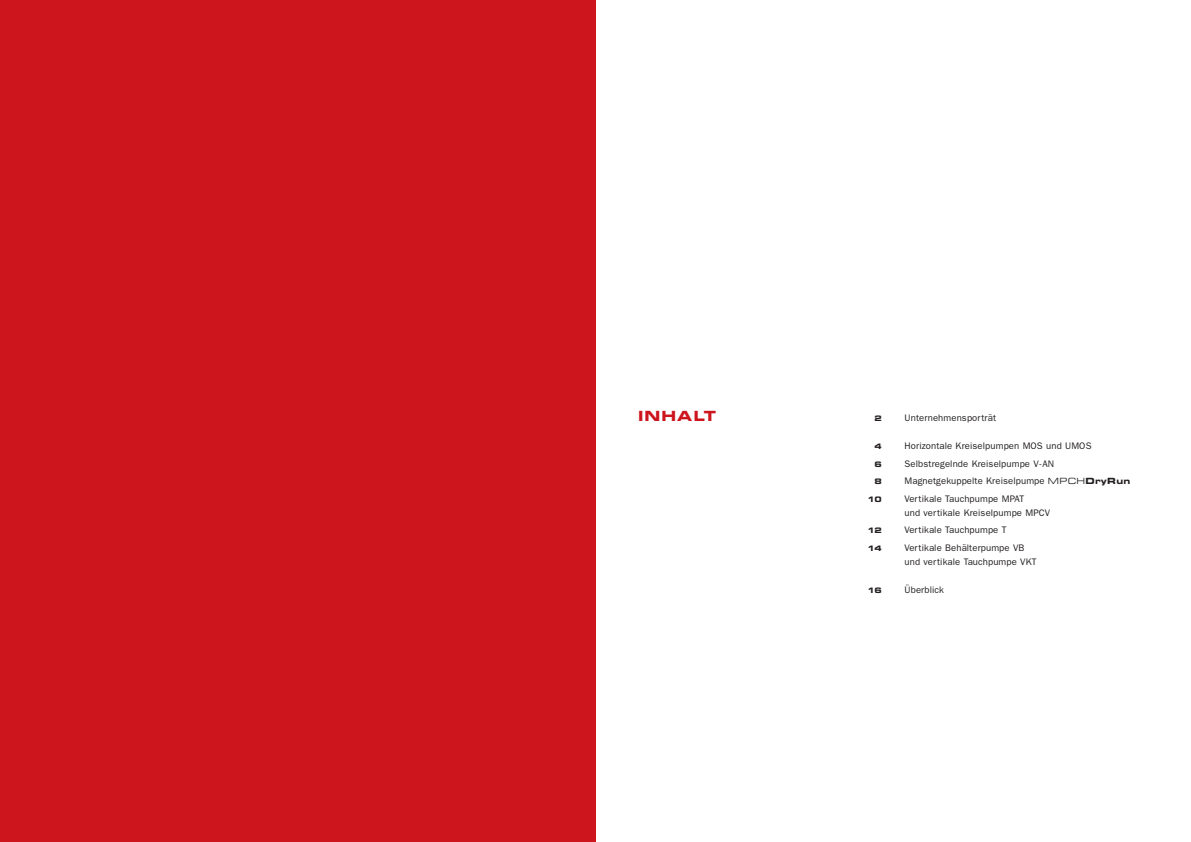
<style>
.page{position:relative;width:1191px;height:842px;background:#fff}
.page>*{position:absolute;margin:0;border:0;box-sizing:border-box;transform-origin:0 0}
.t1{font:700 expanded 14px "Square 721 BT";letter-spacing:.08em;color:#cd151d}
.t2{font:9.5px/17.5px "Franklin Gothic";letter-spacing:.01em;color:#231f20}
.t3{font:700 expanded 7.5px "Square 721 BT";letter-spacing:-.05em;color:#231f20}
.s1{font-family:"Square 721 BT";font-stretch:expanded;font-size:8.5px}
.s2{font-family:"Square 721 BT";font-weight:700;font-stretch:expanded;font-size:8.5px}
</style>
<div class="page">
<div style="left:0;top:0;width:595px;height:842px;background:#cd151d"></div>
<h1 class="t1" style="left:638px;top:411px;width:80px">INHALT</h1>
<p class="t3" style="left:874px;top:416px;width:9px">2</p>
<p class="t3" style="left:874px;top:444px;width:9px">4</p>
<p class="t3" style="left:874px;top:461px;width:9px">6</p>
<p class="t3" style="left:874px;top:479px;width:9px">8</p>
<p class="t3" style="left:867px;top:496px;width:16px">10</p>
<p class="t3" style="left:867px;top:528px;width:16px">12</p>
<p class="t3" style="left:867px;top:545px;width:16px">14</p>
<p class="t3" style="left:867px;top:587px;width:16px">16</p>
<p class="t2" style="left:904px;top:409px;width:93px">Unternehmensporträt</p>
<p class="t2" style="left:904px;top:437px;width:227px">Horizontale Kreiselpumpen MOS und UMOS Selbstregelnde Kreiselpumpe V-AN Magnetgekuppelte Kreiselpumpe <span class="s1">MPCH</span><span class="s2">DryRun </span>Vertikale Tauchpumpe MPAT</p>
<p class="t2" style="left:904px;top:504px;width:147px">und vertikale Kreiselpumpe MPCV<br>Vertikale Tauchpumpe T<br>Vertikale Behälterpumpe VB</p>
<p class="t2" style="left:904px;top:553px;width:133px">und vertikale Tauchpumpe VKT</p>
<p class="t2" style="left:904px;top:581px;width:41px">Überblick</p>
</div>
